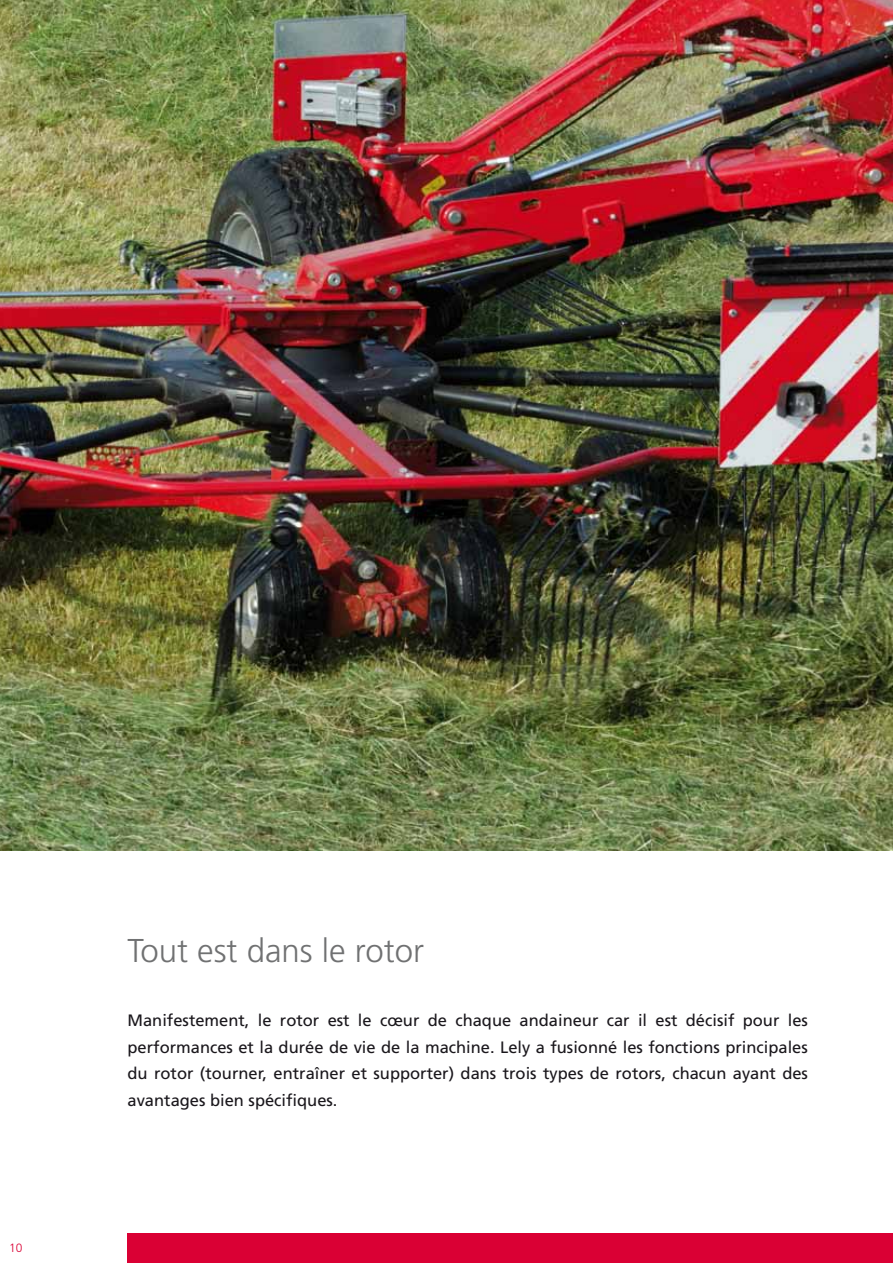
<style>
.page{position:relative;width:893px;height:1263px;background:#fff}
.page>*{position:absolute;margin:0;border:0;box-sizing:border-box;transform-origin:0 0}
.t1{font:300 33px "Frutiger";color:#707172}
.t2{font:16.5px/26.5px "Frutiger";color:#1a171c;text-align:justify}
.t3{font:300 12px "Frutiger";color:#da0034}
</style>
<div class="page">
<img style="left:0;top:0;width:893px;height:850px">
<div style="left:128px;top:1233px;width:765px;height:30px;background:#da0034"></div>
<p class="t3" style="left:9px;top:1241px;width:15px">10</p>
<h1 class="t1" style="left:128px;top:932px;width:298px">Tout est dans le rotor</h1>
<p class="t2" style="left:128px;top:1007px;width:682px">Manifestement, le rotor est le cœur de chaque andaineur car il est décisif pour les performances et la durée de vie de la machine. Lely a fusionné les fonctions principales du rotor (tourner, entraîner et supporter) dans trois types de rotors, chacun ayant des avantages bien spécifiques.</p>
</div>
